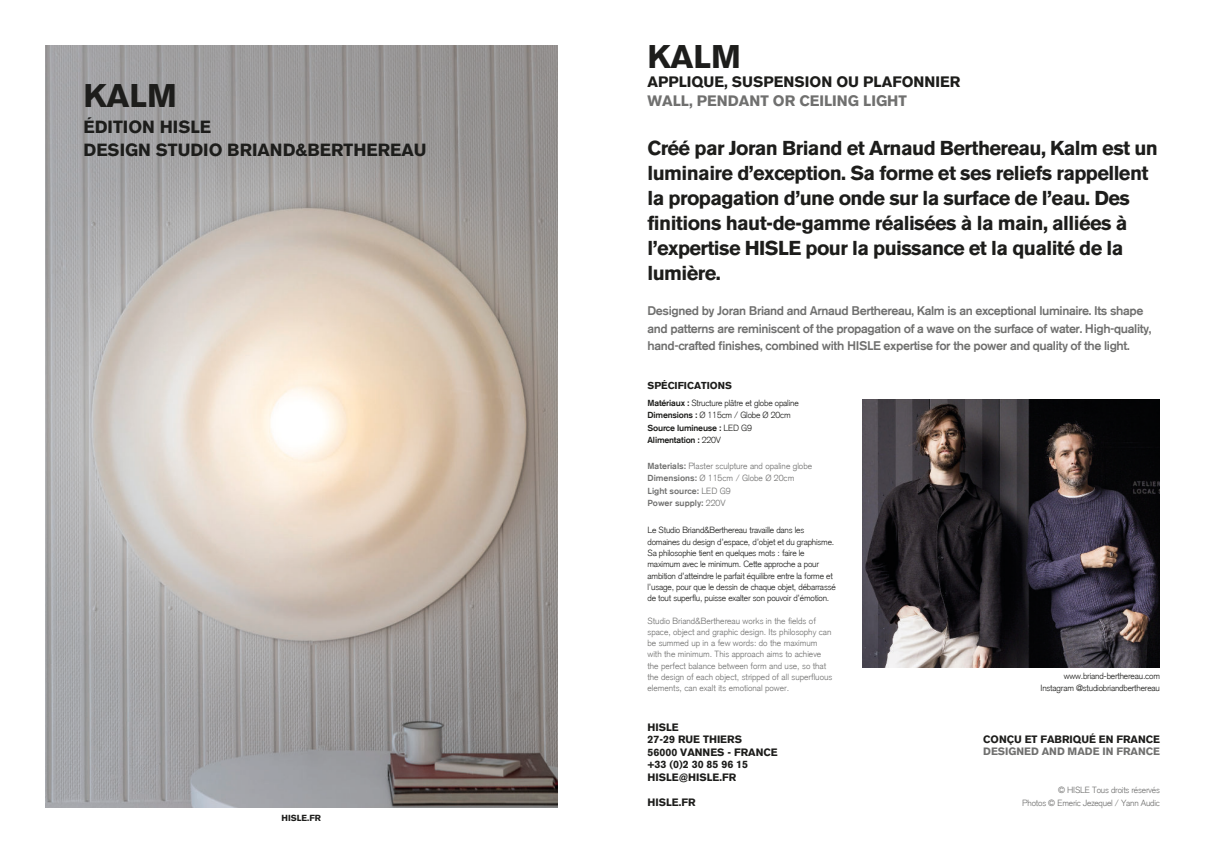
<style>
.page{position:relative;width:1205px;height:851px;background:#fff}
.page>*{position:absolute;margin:0;border:0;box-sizing:border-box;transform-origin:0 0}
.t1{font:700 32.5px "Akzidenz Grotesk BE";color:#1d1d1b}
.t2{font:700 20px/25px "Akzidenz Grotesk BE";letter-spacing:-.03em;color:#1d1d1b}
.t3{font:700 17.5px/22.5px "Akzidenz Grotesk BE";color:#1d1d1b}
.t4{font:700 15px "Akzidenz Grotesk BE";color:#1d1d1b}
.t5{font:700 15px "Akzidenz Grotesk BE";color:#70706f}
.t6{font:500 12.5px/17.5px "Akzidenz Grotesk BE";letter-spacing:-.03em;color:#70706f}
.t7{font:700 10.62px/12.5px "Akzidenz Grotesk BE";color:#1d1d1b}
.t8{font:700 10.62px "Akzidenz Grotesk BE";color:#70706f}
.t9{font:700 10px "Akzidenz Grotesk BE";color:#1d1d1b}
.t10{font:300 8.75px/11.2px "Akzidenz Grotesk";letter-spacing:-.02em;color:#1d1d1b}
.t11{font:300 8.75px/11.2px "Akzidenz Grotesk";color:#70706f}
.t12{font:300 8.75px/12.5px "Akzidenz Grotesk";letter-spacing:-.02em;color:#70706f;text-align:right}
.t13{font:500 8.75px/12.5px "Akzidenz Grotesk BE";letter-spacing:-.02em;color:#1d1d1b}
.t14{font:500 8.75px/12.5px "Akzidenz Grotesk BE";color:#70706f}
.t15{font:700 8.75px "Akzidenz Grotesk BE";color:#1d1d1b}
.s1{font-family:"Akzidenz Grotesk BE";font-weight:500}
.s2{font-family:"Akzidenz Grotesk";font-weight:300}
</style>
<div class="page">
<img style="left:45px;top:45px;width:512px;height:761px">
<img style="left:862px;top:399px;width:298px;height:268px">
<h1 class="t1" style="left:84px;top:78px;width:95px">KALM</h1>
<h3 class="t3" style="left:84px;top:116px;width:345px">ÉDITION HISLE<br>DESIGN STUDIO BRIAND&amp;BERTHEREAU</h3>
<p class="t15" style="left:281px;top:812px;width:41px">HISLE.FR</p>
<h1 class="t1" style="left:647px;top:39px;width:95px">KALM</h1>
<h3 class="t4" style="left:647px;top:73px;width:314px">APPLIQUE, SUSPENSION OU PLAFONNIER</h3>
<h3 class="t5" style="left:647px;top:92px;width:261px">WALL, PENDANT OR CEILING LIGHT</h3>
<p class="t2" style="left:647px;top:135px;width:512px">Créé par Joran Briand et Arnaud Berthereau, Kalm est un luminaire d’exception. Sa forme et ses reliefs rappellent la propagation d’une onde sur la surface de l’eau. Des finitions haut-de-gamme réalisées à la main, alliées à l’expertise HISLE pour la puissance et la qualité de la lumière.</p>
<p class="t6" style="left:647px;top:303px;width:505px">Designed by Joran Briand and Arnaud Berthereau, Kalm is an exceptional luminaire. Its shape and patterns are reminiscent of the propagation of a wave on the surface of water. High-quality, hand-crafted finishes, combined with HISLE expertise for the power and quality of the light.</p>
<p class="t9" style="left:647px;top:380px;width:86px">SPÉCIFICATIONS</p>
<p class="t10" style="left:647px;top:397px;width:153px;line-height:12.5px"><span class="s1">Matériaux :</span> Structure plâtre et globe opaline<br><span class="s1">Dimensions :</span> Ø 115cm / Globe Ø 20cm</p>
<p class="t13" style="left:647px;top:421px;width:106px">Source lumineuse : <span class="s2">LED G9<br></span>Alimentation : <span class="s2">220V</span></p>
<p class="t11" style="left:647px;top:460px;width:166px;line-height:12.5px"><span class="s1">Materials:</span> Plaster sculpture and opaline globe<br><span class="s1">Dimensions:</span> Ø 115cm / Globe Ø 20cm</p>
<p class="t14" style="left:647px;top:484px;width:85px">Light source: <span class="s2">LED G9<br></span>Power supply: <span class="s2">220V</span></p>
<p class="t10" style="left:647px;top:525px;width:190px">Le Studio Briand&amp;Berthereau travaille dans les domaines du design d’espace, d’objet et du graphisme.<br>Sa philosophie tient en quelques mots : faire le maximum avec le minimum. Cette approche a pour ambition d’atteindre le parfait équilibre entre la forme et l’usage, pour que le dessin de chaque objet, débarrassé de tout superflu, puisse exalter son pouvoir d’émotion.</p>
<p class="t11" style="left:647px;top:615px;width:186px">Studio Briand&amp;Berthereau works in the fields of space, object and graphic design. Its philosophy can be summed up in a few words: do the maximum with the minimum. This approach aims to achieve the perfect balance between form and use, so that the design of each object, stripped of all superfluous elements, can exalt its emotional power.</p>
<p class="t7" style="left:647px;top:720px;width:132px">HISLE<br>27-29 RUE THIERS<br>56000 VANNES - FRANCE +33 (0)2 30 85 96 15<br>HISLE@HISLE.FR</p>
<p class="t7" style="left:647px;top:795px;width:50px">HISLE.FR</p>
<p class="t10" style="left:1040px;top:670px;width:121px;line-height:12.5px;text-align:right">www.briand-berthereau.com<br>Instagram @studiobriandberthereau</p>
<p class="t7" style="left:983px;top:732px;width:178px">CONÇU ET FABRIQUÉ EN FRANCE</p>
<p class="t8" style="left:983px;top:745px;width:178px">DESIGNED AND MADE IN FRANCE</p>
<p class="t12" style="left:1022px;top:785px;width:139px">© HISLE Tous droits réservés<br>Photos © Emeric Jezequel / Yann Audic</p>
</div>
